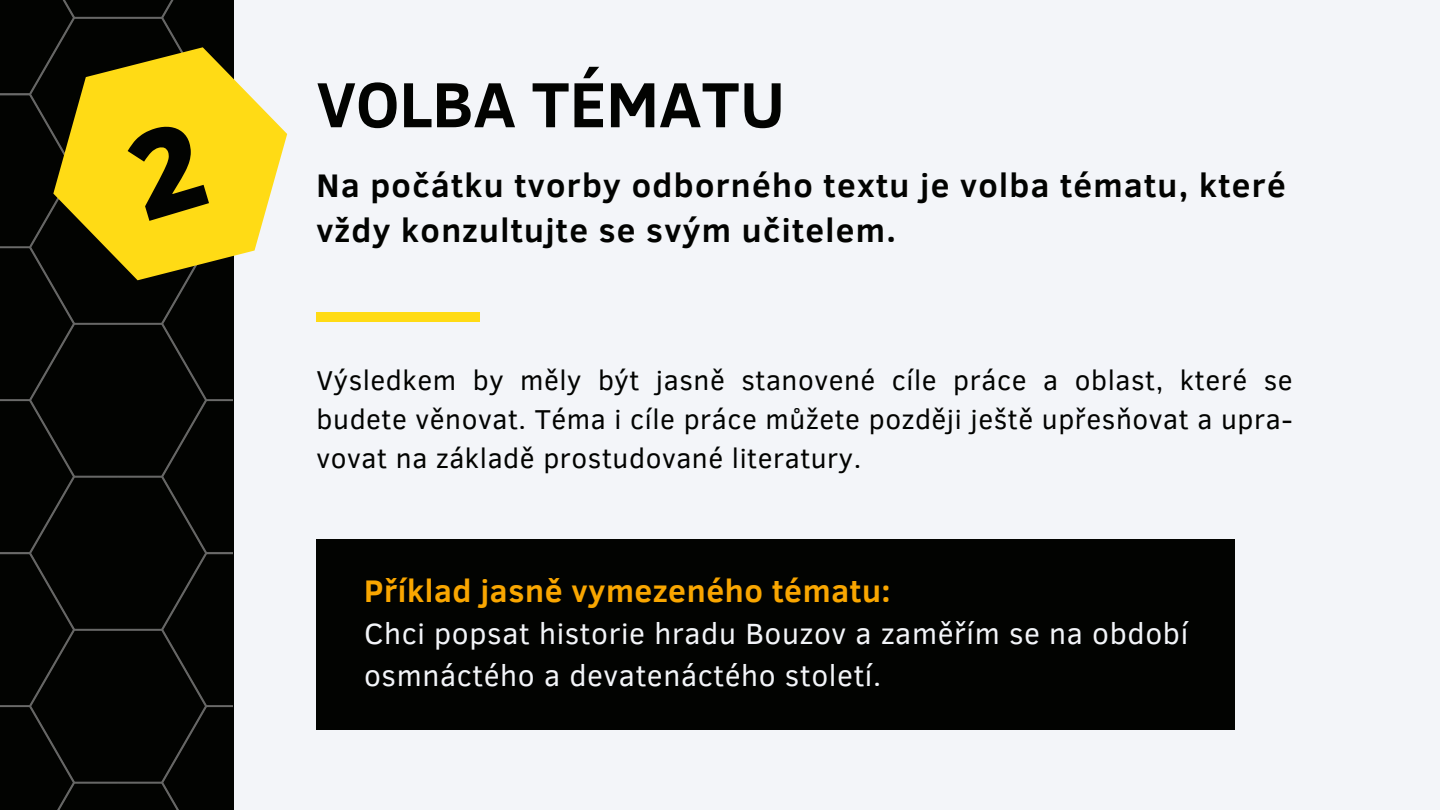
<style>
.page{position:relative;width:1440px;height:810px;background:#fff}
.page>*{position:absolute;margin:0;border:0;box-sizing:border-box;transform-origin:0 0}
.t1{font:700 65px "Clear Sans";color:#020301}
.t2{font:700 33.5px/45px "Clear Sans";letter-spacing:.04em;color:#020301}
.t3{font:700 32px "Clear Sans";letter-spacing:.02em;color:#f9a600}
.t4{font:30px/41.2px "Clear Sans";letter-spacing:.02em;color:#f3f5f9}
.t5{font:28px/39px "Clear Sans";letter-spacing:.02em;color:#020301;text-align:justify}
</style>
<div class="page">
<div style="left:234px;top:0;width:1206px;height:810px;background:#f3f5f9"></div>
<div style="left:317px;top:312px;width:163px;height:10px;background:#ffdb15"></div>
<div style="left:0;top:0;width:233px;height:810px;background:#020301"></div>
<svg style="left:27px;top:32px;width:261px;height:263px;background:#9f8e2d"></svg>
<div style="left:317px;top:539px;width:918px;height:190px;background:#020301"></div>
<div style="left:123px;top:119px;width:86px;height:102px;background:#ffdb15"></div>
<p class="t1" style="left:317px;top:57px;width:470px">VOLBA TÉMATU</p>
<p class="t2" style="left:317px;top:161px;width:971px">Na počátku tvorby odborného textu je volba tématu, které vždy konzultujte se svým učitelem.</p>
<p class="t5" style="left:317px;top:359px;width:978px">Výsledkem by měly být jasně stanovené cíle práce a oblast, které se budete věnovat. Téma i cíle práce můžete později ještě upřesňovat a upra&shy;vovat na základě prostudované literatury.</p>
<p class="t3" style="left:364px;top:568px;width:528px">Příklad jasně vymezeného tématu:</p>
<p class="t4" style="left:364px;top:612px;width:826px">Chci popsat historie hradu Bouzov a zaměřím se na období osmnáctého a devatenáctého století.</p>
</div>
